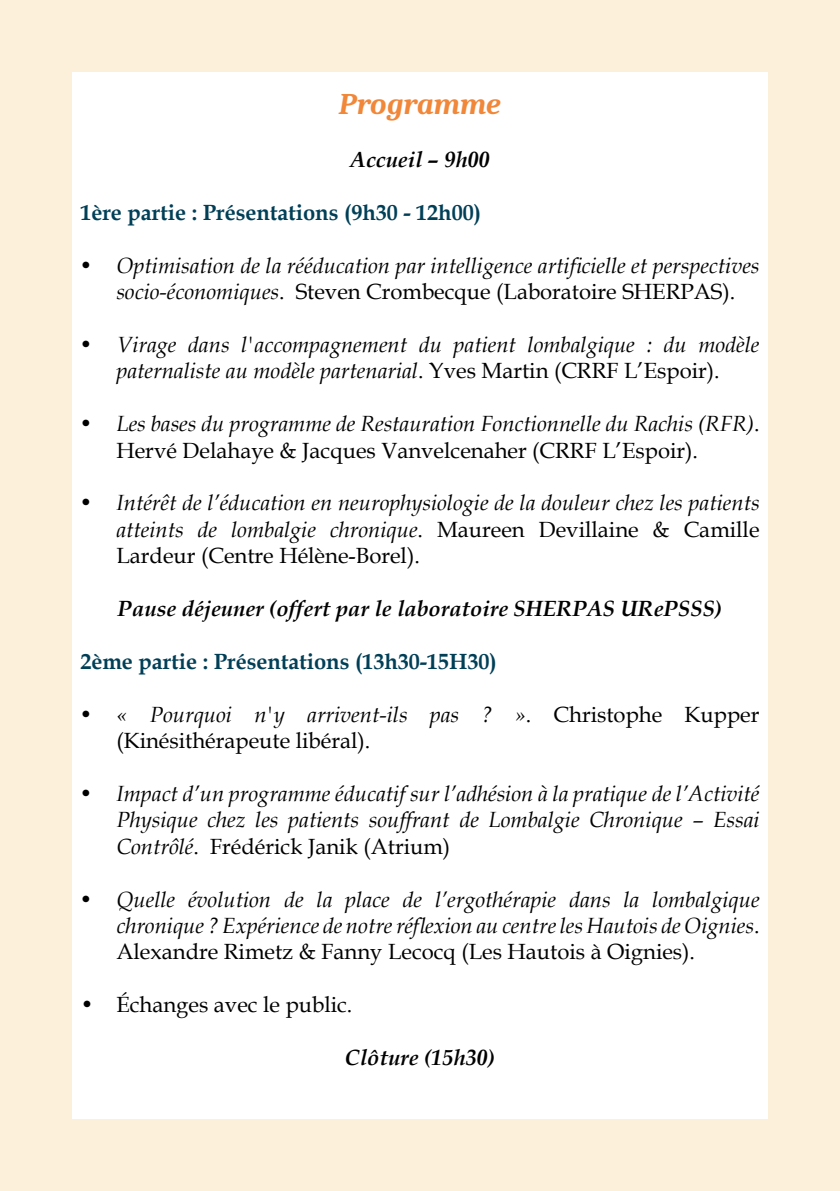
<style>
.page{position:relative;width:840px;height:1191px;background:#fff}
.page>*{position:absolute;margin:0;border:0;box-sizing:border-box;transform-origin:0 0}
.t1{font:italic 700 30px "Caladea";color:#f18739}
.t2{font:italic 22px/26.4px "Book Antiqua";color:#000;text-align:justify}
.t3{font:22px/26.4px "Book Antiqua";color:#000}
.t4{font:italic 700 22px "Book Antiqua";color:#000}
.t5{font:700 22px "Book Antiqua";color:#013f57}
.s1{font-style:normal}
.s2{font-style:italic}
</style>
<div class="page">
<div style="left:0;top:0;width:839px;height:1191px;background:#fcf0da"></div>
<div style="left:72px;top:72px;width:695px;height:1047px;background:#fff"></div>
<h1 class="t1" style="left:339px;top:86px;width:163px">Programme</h1>
<p class="t4" style="left:350px;top:144px;width:141px">Accueil – 9h00</p>
<p class="t5" style="left:80px;top:197px;width:402px">1ère partie : Présentations (9h30 - 12h00)</p>
<p class="t2" style="left:80px;top:251px;width:680px;text-align:center">• Optimisation de la rééducation par intelligence artificielle et perspectives socio-économiques<span class="s1">. Steven Crombecque (Laboratoire SHERPAS).</span></p>
<p class="t2" style="left:80px;top:331px;width:680px;text-align:center">• Virage dans l'accompagnement du patient lombalgique : du modèle paternaliste au modèle partenarial<span class="s1">. Yves Martin (CRRF L’Espoir).</span></p>
<p class="t2" style="left:116px;top:410px;width:644px;text-indent:-36px">• Les bases du programme de Restauration Fonctionnelle du Rachis (RFR)<span class="s1">.<br>Hervé Delahaye &amp; Jacques Vanvelcenaher (CRRF L’Espoir).</span></p>
<p class="t2" style="left:116px;top:489px;width:644px;text-indent:-36px">• Intérêt de l’éducation en neurophysiologie de la douleur chez les patients atteints de lombalgie chronique<span class="s1">. Maureen Devillaine &amp; Camille Lardeur (Centre Hélène-Borel).</span></p>
<p class="t4" style="left:117px;top:593px;width:606px">Pause déjeuner (offert par le laboratoire SHERPAS URePSSS)</p>
<p class="t5" style="left:80px;top:646px;width:418px">2ème partie : Présentations (13h30-15H30)</p>
<p class="t3" style="left:116px;top:700px;width:644px;text-indent:-36px"><span class="s2">• « Pourquoi n'y arrivent-ils pas ? »</span>. Christophe Kupper (Kinésithérapeute libéral).</p>
<p class="t2" style="left:116px;top:779px;width:644px;text-indent:-36px">• Impact d’un programme éducatif sur l’adhésion à la pratique de l’Activité Physique chez les patients souffrant de Lombalgie Chronique – Essai Contrôlé<span class="s1">. Frédérick Janik (Atrium)</span></p>
<p class="t2" style="left:116px;top:885px;width:644px;text-indent:-36px">• Quelle évolution de la place de l’ergothérapie dans la lombalgique chronique ? Expérience de notre réflexion au centre les Hautois de Oignies<span class="s1">.<br>Alexandre Rimetz &amp; Fanny Lecocq (Les Hautois à Oignies).</span></p>
<p class="t3" style="left:80px;top:991px;width:273px">• Échanges avec le public.</p>
<p class="t4" style="left:344px;top:1042px;width:152px">Clôture (15h30)</p>
</div>
